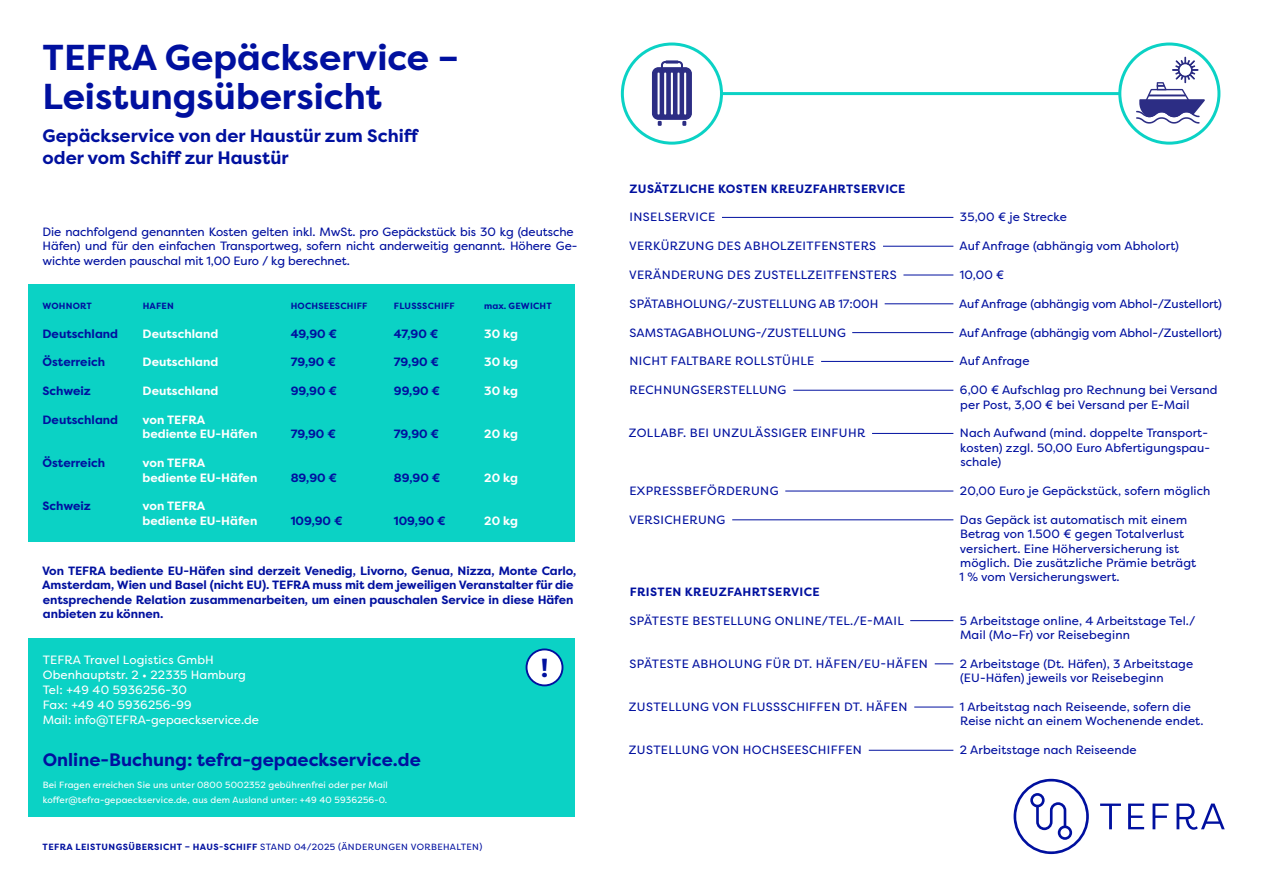
<style>
.page{position:relative;width:1263px;height:893px;background:#fff}
.page>*{position:absolute;margin:0;border:0;box-sizing:border-box;transform-origin:0 0}
.t1{font:700 36px/39px "Filson Pro";color:#00109f}
.t2{font:700 26.1px "Filson Pro";color:#00109f}
.t3{font:700 18px/22.5px "Filson Pro";color:#00109f}
.t4{font:12px/14.4px "Filson Pro";letter-spacing:.01em;color:#00109f}
.t5{font:700 12px/14.4px "Filson Pro";letter-spacing:-.005em;color:#00109f}
.t6{font:12px "Filson Pro";letter-spacing:.03em;color:#00109f}
.t7{font:700 12px/14.4px "Filson Pro";color:#fff}
.t8{font:12px/15px "Filson Pro";letter-spacing:.01em;color:#fff}
.t9{font:700 12px "Filson Pro";letter-spacing:.03em;color:#00109f}
.t10{font:9px/15px "Filson Pro";letter-spacing:.015em;color:#fff}
.t11{font:700 9px "Filson Pro";letter-spacing:.045em;color:#00109f}
.t12{font:700 9px "Filson Pro";letter-spacing:.02em;color:#00109f}
.s1{font-weight:400}
</style>
<div class="page">
<svg style="left:1100px;top:803px;width:21px;height:26px"></svg>
<svg style="left:1128px;top:803px;width:16px;height:26px"></svg>
<svg style="left:1152px;top:803px;width:16px;height:26px"></svg>
<svg style="left:1176px;top:803px;width:49px;height:27px"></svg>
<svg style="left:1013px;top:779px;width:76px;height:75px"></svg>
<hr style="left:722px;top:217px;width:231px;height:1px;background:#00109f">
<hr style="left:883px;top:246px;width:70px;height:1px;background:#00109f">
<hr style="left:903px;top:275px;width:50px;height:1px;background:#00109f">
<hr style="left:885px;top:303px;width:68px;height:1px;background:#00109f">
<hr style="left:852px;top:332px;width:101px;height:1px;background:#00109f">
<hr style="left:821px;top:361px;width:132px;height:1px;background:#00109f">
<hr style="left:793px;top:390px;width:160px;height:1px;background:#00109f">
<hr style="left:872px;top:433px;width:81px;height:1px;background:#00109f">
<hr style="left:785px;top:491px;width:168px;height:1px;background:#00109f">
<hr style="left:732px;top:519px;width:221px;height:1px;background:#00109f">
<hr style="left:910px;top:620px;width:43px;height:1px;background:#00109f">
<svg style="left:935px;top:663px;width:18px;height:1px"></svg>
<hr style="left:914px;top:707px;width:39px;height:1px;background:#00109f">
<hr style="left:869px;top:750px;width:84px;height:1px;background:#00109f">
<div style="left:28px;top:284px;width:546px;height:257px;background:#0bd2c5"></div>
<div style="left:28px;top:638px;width:546px;height:178px;background:#0bd2c5"></div>
<div style="left:526px;top:649px;width:36px;height:36px;background:#fff;border-radius:50%"></div>
<div style="left:526px;top:648px;width:37px;height:38px;border:2px solid #00109f;border-radius:50%"></div>
<div style="left:621px;top:43px;width:102px;height:102px;border:3px solid #0bd2c5;border-radius:50%"></div>
<div style="left:1118px;top:43px;width:102px;height:102px;border:3px solid #0bd2c5;border-radius:50%"></div>
<hr style="left:723px;top:92px;width:396px;height:3px;background:#0bd2c5">
<svg style="left:665px;top:60px;width:14px;height:4px"></svg>
<svg style="left:652px;top:61px;width:40px;height:65px"></svg>
<svg style="left:1136px;top:56px;width:69px;height:68px"></svg>
<h1 class="t1" style="left:43px;top:38px;width:418px">TEFRA Gepäckservice –<br>Leistungsübersicht</h1>
<h3 class="t3" style="left:43px;top:125px;width:378px">Gepäckservice von der Haustür zum Schiff oder vom Schiff zur Haustür</h3>
<p class="t4" style="left:42px;top:224px;width:536px">Die nachfolgend genannten Kosten gelten inkl. MwSt. pro Gepäckstück bis 30 kg (deutsche<br>Häfen) und für den einfachen Transportweg, sofern nicht anderweitig genannt. Höhere Ge&shy;wichte werden pauschal mit 1,00 Euro / kg berechnet.</p>
<p class="t12" style="left:43px;top:300px;width:51px">WOHNORT</p>
<p class="t5" style="left:43px;top:326px;width:77px">Deutschland</p>
<p class="t5" style="left:43px;top:355px;width:64px">Österreich</p>
<p class="t5" style="left:43px;top:384px;width:50px">Schweiz</p>
<p class="t5" style="left:43px;top:413px;width:77px">Deutschland</p>
<p class="t5" style="left:43px;top:456px;width:64px">Österreich</p>
<p class="t5" style="left:43px;top:499px;width:50px">Schweiz</p>
<p class="t12" style="left:143px;top:300px;width:33px">HAFEN</p>
<p class="t7" style="left:143px;top:326px;width:77px">Deutschland</p>
<p class="t7" style="left:143px;top:355px;width:77px">Deutschland</p>
<p class="t7" style="left:143px;top:384px;width:77px">Deutschland</p>
<p class="t7" style="left:143px;top:413px;width:116px">von TEFRA bediente EU-Häfen</p>
<p class="t7" style="left:143px;top:456px;width:116px">von TEFRA bediente EU-Häfen</p>
<p class="t7" style="left:143px;top:499px;width:116px">von TEFRA bediente EU-Häfen</p>
<p class="t12" style="left:291px;top:300px;width:78px">HOCHSEESCHIFF</p>
<p class="t5" style="left:291px;top:326px;width:48px">49,90 €</p>
<p class="t5" style="left:291px;top:355px;width:47px">79,90 €</p>
<p class="t5" style="left:291px;top:384px;width:48px">99,90 €</p>
<p class="t5" style="left:291px;top:427px;width:47px">79,90 €</p>
<p class="t5" style="left:291px;top:470px;width:48px">89,90 €</p>
<p class="t5" style="left:291px;top:513px;width:53px">109,90 €</p>
<p class="t12" style="left:394px;top:300px;width:62px">FLUSSSCHIFF</p>
<p class="t5" style="left:394px;top:326px;width:46px">47,90 €</p>
<p class="t5" style="left:394px;top:355px;width:47px">79,90 €</p>
<p class="t5" style="left:394px;top:384px;width:48px">99,90 €</p>
<p class="t5" style="left:394px;top:427px;width:47px">79,90 €</p>
<p class="t5" style="left:394px;top:470px;width:48px">89,90 €</p>
<p class="t5" style="left:394px;top:513px;width:53px">109,90 €</p>
<p class="t12" style="left:484px;top:300px;width:69px">max. GEWICHT</p>
<p class="t7" style="left:484px;top:326px;width:35px">30 kg</p>
<p class="t7" style="left:484px;top:355px;width:35px">30 kg</p>
<p class="t7" style="left:484px;top:384px;width:35px">30 kg</p>
<p class="t7" style="left:484px;top:427px;width:35px">20 kg</p>
<p class="t7" style="left:484px;top:470px;width:35px">20 kg</p>
<p class="t7" style="left:484px;top:513px;width:35px">20 kg</p>
<p class="t5" style="left:42px;top:564px;width:536px">Von TEFRA bediente EU-Häfen sind derzeit Venedig, Livorno, Genua, Nizza, Monte Carlo, Amsterdam, Wien und Basel (nicht EU). TEFRA muss mit dem jeweiligen Veranstalter für die entsprechende Relation zusammenarbeiten, um einen pauschalen Service in diese Häfen anbieten zu können.</p>
<p class="t8" style="left:43px;top:652px;width:218px">TEFRA Travel Logistics GmbH<br>Obenhauptstr. 2 • 22335 Hamburg<br>Tel: +49 40 5936256-30<br>Fax: +49 40 5936256-99<br>Mail: info@TEFRA-gepaeckservice.de</p>
<h3 class="t3" style="left:43px;top:749px;width:380px">Online-Buchung: tefra-gepaeckservice.de</h3>
<p class="t10" style="left:43px;top:777px;width:347px">Bei Fragen erreichen Sie uns unter 0800 5002352 gebührenfrei oder per Mail koffer@tefra-gepaeckservice.de, aus dem Ausland unter: +49 40 5936256-0.</p>
<p class="t11" style="left:43px;top:842px;width:441px">TEFRA LEISTUNGSÜBERSICHT – HAUS-SCHIFF <span class="s1">STAND 04/2025 (ÄNDERUNGEN VORBEHALTEN)</span></p>
<h2 class="t2" style="left:541px;top:651px;width:9px">!</h2>
<p class="t9" style="left:629px;top:181px;width:277px">ZUSÄTZLICHE KOSTEN KREUZFAHRTSERVICE</p>
<p class="t6" style="left:630px;top:209px;width:87px">INSELSERVICE</p>
<p class="t4" style="left:960px;top:210px;width:108px">35,00 € je Strecke</p>
<p class="t6" style="left:629px;top:238px;width:249px">VERKÜRZUNG DES ABHOLZEITFENSTERS</p>
<p class="t4" style="left:959px;top:239px;width:221px">Auf Anfrage (abhängig vom Abholort)</p>
<p class="t6" style="left:629px;top:267px;width:269px">VERÄNDERUNG DES ZUSTELLZEITFENSTERS</p>
<p class="t4" style="left:960px;top:267px;width:46px">10,00 €</p>
<p class="t4" style="left:630px;top:296px;width:250px">SPÄTABHOLUNG/-ZUSTELLUNG AB 17:00H</p>
<p class="t4" style="left:959px;top:296px;width:264px">Auf Anfrage (abhängig vom Abhol-/Zustellort)</p>
<p class="t4" style="left:630px;top:325px;width:218px">SAMSTAGABHOLUNG-/ZUSTELLUNG</p>
<p class="t4" style="left:959px;top:325px;width:264px">Auf Anfrage (abhängig vom Abhol-/Zustellort)</p>
<p class="t6" style="left:629px;top:353px;width:186px">NICHT FALTBARE ROLLSTÜHLE</p>
<p class="t4" style="left:959px;top:354px;width:71px">Auf Anfrage</p>
<p class="t6" style="left:629px;top:382px;width:158px">RECHNUNGSERSTELLUNG</p>
<p class="t4" style="left:960px;top:383px;width:259px">6,00 € Aufschlag pro Rechnung bei Versand per Post, 3,00 € bei Versand per E-Mail</p>
<p class="t6" style="left:629px;top:425px;width:238px">ZOLLABF. BEI UNZULÄSSIGER EINFUHR</p>
<p class="t4" style="left:960px;top:426px;width:252px">Nach Aufwand (mind. doppelte Transport&shy;kosten) zzgl. 50,00 Euro Abfertigungspau&shy;schale)</p>
<p class="t6" style="left:629px;top:483px;width:150px">EXPRESSBEFÖRDERUNG</p>
<p class="t4" style="left:960px;top:483px;width:252px">20,00 Euro je Gepäckstück, sofern möglich</p>
<p class="t6" style="left:629px;top:512px;width:98px">VERSICHERUNG</p>
<p class="t4" style="left:959px;top:512px;width:238px">Das Gepäck ist automatisch mit einem Betrag von 1.500 € gegen Totalverlust versichert. Eine Höherversicherung ist möglich. Die zusätzliche Prämie beträgt 1 % vom Versicherungswert.</p>
<p class="t9" style="left:630px;top:584px;width:191px">FRISTEN KREUZFAHRTSERVICE</p>
<p class="t6" style="left:630px;top:612px;width:276px">SPÄTESTE BESTELLUNG ONLINE/TEL./E-MAIL</p>
<p class="t4" style="left:960px;top:613px;width:237px">5 Arbeitstage online, 4 Arbeitstage Tel./<br>Mail (Mo–Fr) vor Reisebeginn</p>
<p class="t6" style="left:630px;top:656px;width:300px">SPÄTESTE ABHOLUNG FÜR DT. HÄFEN/EU-HÄFEN</p>
<p class="t4" style="left:960px;top:656px;width:235px">2 Arbeitstage (Dt. Häfen), 3 Arbeitstage (EU-Häfen) jeweils vor Reisebeginn</p>
<p class="t6" style="left:629px;top:699px;width:280px">ZUSTELLUNG VON FLUSSSCHIFFEN DT. HÄFEN</p>
<p class="t4" style="left:960px;top:699px;width:245px">1 Arbeitstag nach Reiseende, sofern die<br>Reise nicht an einem Wochenende endet.</p>
<p class="t6" style="left:629px;top:742px;width:235px">ZUSTELLUNG VON HOCHSEESCHIFFEN</p>
<p class="t4" style="left:960px;top:743px;width:178px">2 Arbeitstage nach Reiseende</p>
</div>
